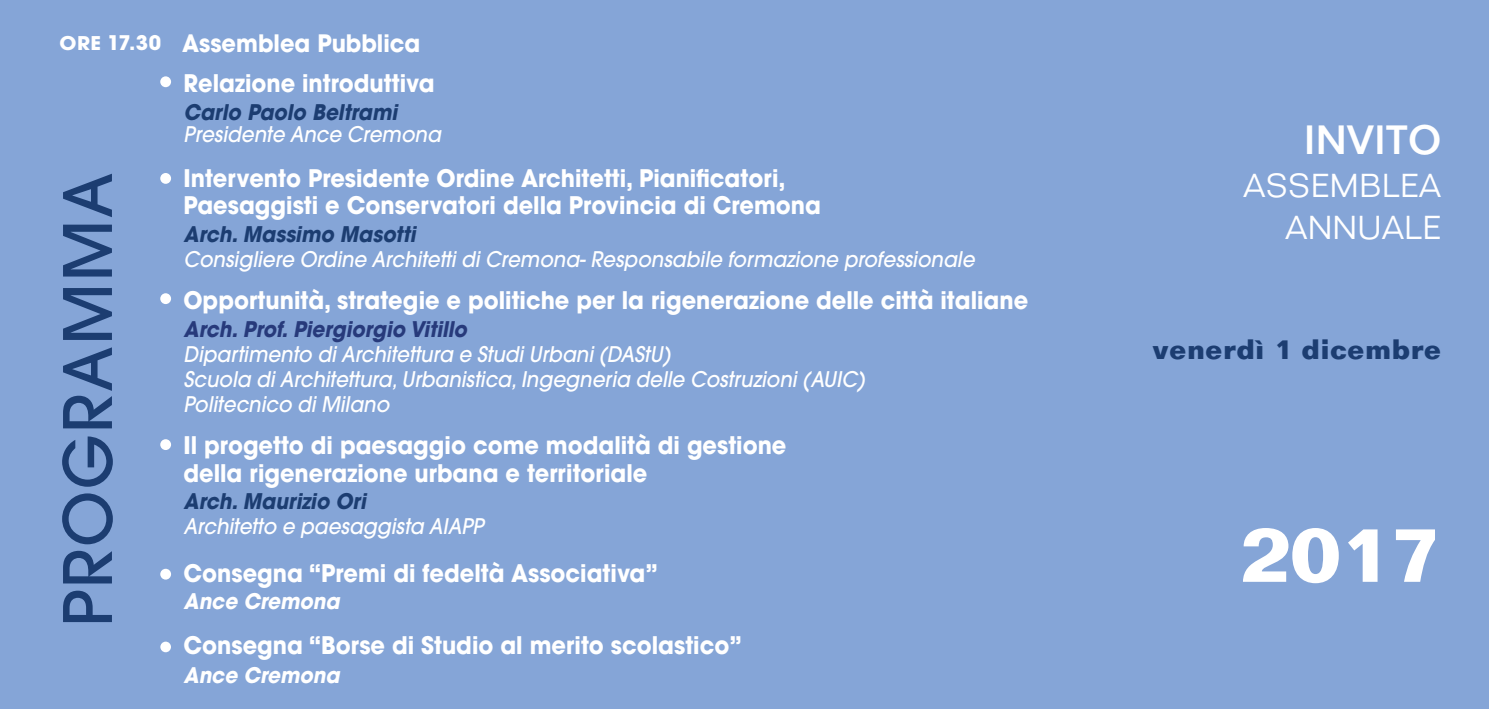
<style>
.page{position:relative;width:1489px;height:709px;background:#fff}
.page>*{position:absolute;margin:0;border:0;box-sizing:border-box;transform-origin:0 0}
.t1{font:700 77.5px "Folio";color:#fff}
.t2{font:500 66px "Avant Garde";letter-spacing:.025em;color:#1c3d71}
.t3{font:500 40px "Folio";letter-spacing:.025em;color:#fff}
.t4{font:300 32.5px/42.5px "Folio";letter-spacing:.025em;color:#fff;text-align:right}
.t5{font:700 27.5px "Folio";letter-spacing:.025em;color:#1c3d71}
.t6{font:700 24px/27.5px "Avant Garde";color:#fff;scale:.93 1}
.t7{font:700 23.75px "Avant Garde";color:#fff;scale:.94 1}
.t8{font:italic 500 21.5px/25px "Avant Garde";color:#fff;scale:.93 1}
.t9{font:italic 700 21.5px "Avant Garde";color:#1c3d71;scale:.93 1}
.t10{font:italic 700 21.5px "Avant Garde";color:#273a7b;scale:.93 1}
.t11{font:italic 700 21.5px "Avant Garde";color:#fff;scale:.93 1}
.s1{font-size:18.75px}
.s2{font-size:20px}
</style>
<div class="page">
<div style="left:0;top:0;width:1488px;height:709px;background:#85a5d7"></div>
<div style="left:160px;top:293px;width:11px;height:11px;background:#fff;border-radius:50%"></div>
<div style="left:160px;top:439px;width:11px;height:11px;background:#fff;border-radius:50%"></div>
<div style="left:160px;top:569px;width:11px;height:10px;background:#fff;border-radius:50%"></div>
<div style="left:160px;top:641px;width:11px;height:11px;background:#fff;border-radius:50%"></div>
<div style="left:160px;top:76px;width:11px;height:11px;background:#fff;border-radius:50%"></div>
<div style="left:160px;top:173px;width:11px;height:11px;background:#fff;border-radius:50%"></div>
<p class="t7" style="left:60px;top:28px;width:385px"><span class="s1">ORE</span> <span class="s2">17.30</span> Assemblea Pubblica</p>
<h2 class="t2" style="left:47px;top:626px;width:455px;rotate:-90deg">PROGRAMMA</h2>
<p class="t6" style="left:183px;top:69px;width:271px">Relazione introduttiva</p>
<p class="t9" style="left:183px;top:98px;width:236px">Carlo Paolo Beltrami</p>
<p class="t8" style="left:183px;top:122px;width:278px">Presidente Ance Cremona</p>
<p class="t6" style="left:183px;top:164px;width:687px">Intervento Presidente Ordine Architetti, Pianificatori,<br>Paesaggisti e Conservatori della Provincia di Cremona</p>
<p class="t9" style="left:183px;top:220px;width:256px">Arch.Massimo Masotti</p>
<p class="t8" style="left:183px;top:246px;width:852px">Consigliere Ordine Architetti di Cremona- Responsabile formazione professionale</p>
<p class="t6" style="left:183px;top:286px;width:909px">Opportunità, strategie e politiche per la rigenerazione delle città italiane</p>
<p class="t10" style="left:183px;top:315px;width:311px">Arch.Prof.Piergiorgio Vitillo</p>
<p class="t8" style="left:183px;top:341px;width:734px">Dipartimento di Architettura e Studi Urbani (DAStU)<br>Scuola di Architettura, Urbanistica, Ingegneria delle Costruzioni (AUIC)<br>Politecnico di Milano</p>
<p class="t6" style="left:183px;top:431px;width:650px">Il progetto di paesaggio come modalità di gestione della rigenerazione urbana e territoriale</p>
<p class="t9" style="left:183px;top:487px;width:203px">Arch.Maurizio Ori</p>
<p class="t8" style="left:183px;top:514px;width:324px">Architetto e paesaggista AIAPP</p>
<p class="t6" style="left:183px;top:559px;width:511px">Consegna “Premi di fedeltà Associativa”</p>
<p class="t11" style="left:183px;top:587px;width:175px">Ance Cremona</p>
<p class="t6" style="left:183px;top:631px;width:602px">Consegna “Borse di Studio al merito scolastico”</p>
<p class="t11" style="left:183px;top:661px;width:175px">Ance Cremona</p>
<h3 class="t3" style="left:1303px;top:116px;width:138px">INVITO</h3>
<h3 class="t4" style="left:1243px;top:164px;width:199px">ASSEMBLEA<br>ANNUALE</h3>
<p class="t5" style="left:1152px;top:332px;width:290px">venerdì 1 dicembre</p>
<h1 class="t1" style="left:1239px;top:506px;width:202px">2017</h1>
</div>
